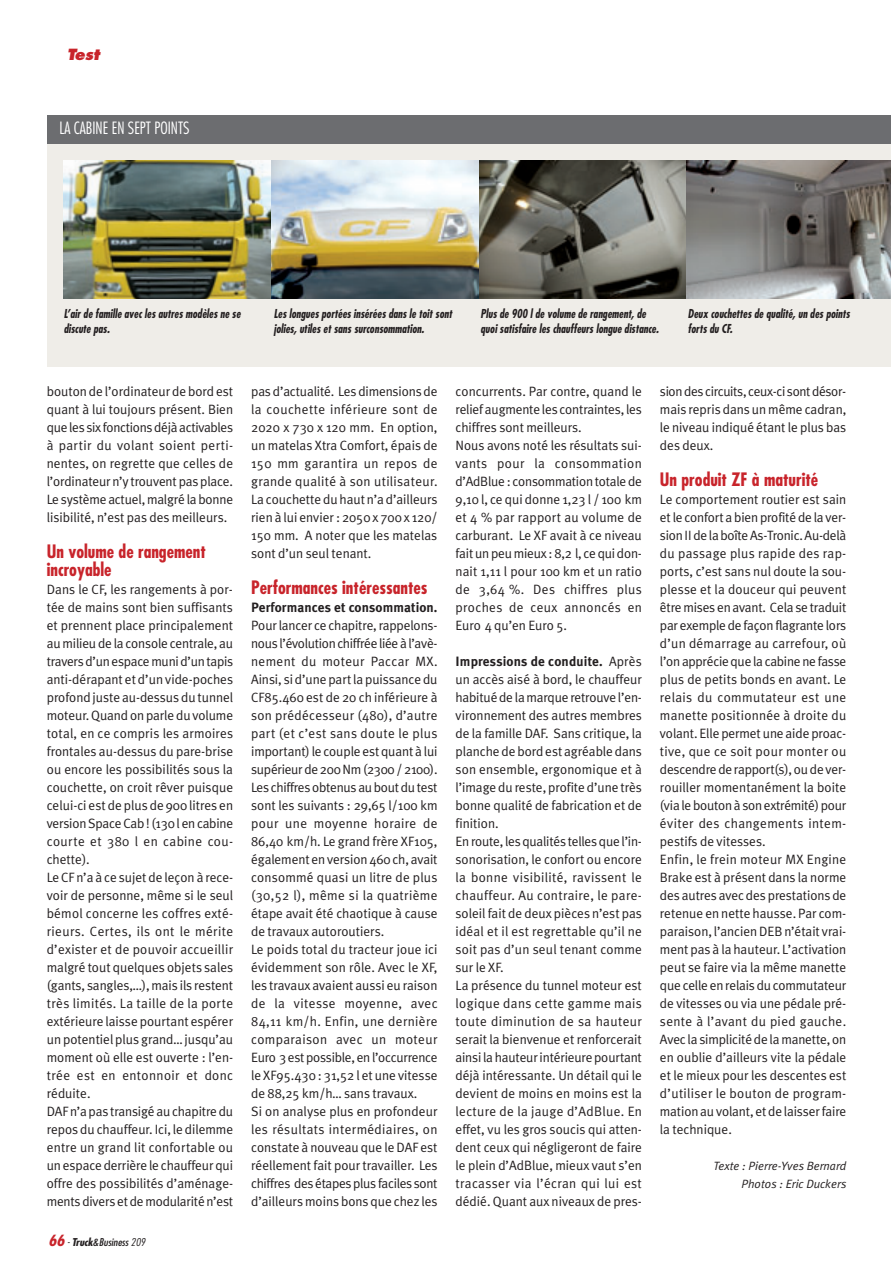
<style>
.page{position:relative;width:891px;height:1263px;background:#fff}
.page>*{position:absolute;margin:0;border:0;box-sizing:border-box;transform-origin:0 0}
.t1{font:700 condensed 18px/18px "Futura";color:#c8242b}
.t2{font:300 condensed 16.5px "Futura";color:#fff}
.t3{font:italic 800 15px "Futura";color:#c8242b}
.t4{font:13.5px/18px "Meta Plus Normal";color:#231f20}
.t5{font:700 13.5px "Meta Plus";letter-spacing:.01em;color:#231f20}
.t6{font:italic 700 condensed 12px/15.8px "Futura";color:#231f20;scale:.91 1}
.t7{font:italic 12px/18px "Meta Plus Normal";color:#231f20;text-align:right}
.t8{font:italic condensed 10.5px "Futura";color:#231f20;scale:1.1 1}
.s1{font-weight:700;font-size:15px;color:#c8242b}
.s2{font-weight:300}
.s3{font-weight:700}
.s4{font-family:"Meta Plus Normal";font-weight:400}
</style>
<div class="page">
<img style="left:47px;top:115px;width:844px;height:252px">
<p class="t3" style="left:67px;top:48px;width:36px">Test</p>
<p class="t2" style="left:60px;top:121px;width:132px">LA CABINE EN SEPT POINTS</p>
<p class="t6" style="left:64px;top:306px;width:198px">L’air de famille avec les autres modèles ne se discute pas.</p>
<p class="t6" style="left:274px;top:306px;width:199px">Les longues portées insérées dans le toit sont jolies, utiles et sans surconsommation.</p>
<p class="t6" style="left:480px;top:306px;width:199px">Plus de 900 l de volume de rangement, de quoi satisfaire les chauffeurs longue distance.</p>
<p class="t6" style="left:688px;top:306px;width:182px">Deux couchettes de qualité, un des points forts du CF.</p>
<p class="t4" style="left:47px;top:383px;width:188px;text-align:justify">bouton de l’ordinateur de bord est quant à lui toujours présent. Bien que les six fonctions déjà activables à partir du volant soient perti&shy;nentes, on regrette que celles de l’ordinateur n’y trouvent pas place.<br>Le système actuel, malgré la bonne lisibilité, n’est pas des meilleurs.</p>
<h1 class="t1" style="left:47px;top:544px;width:161px">Un volume de rangement incroyable</h1>
<p class="t4" style="left:47px;top:581px;width:188px">Dans le CF, les rangements à por&shy;tée de mains sont bien suffisants et prennent place principalement au milieu de la console centrale, au travers d’un espace muni d’un tapis anti-dérapant et d’un vide-poches profond juste au-dessus du tunnel moteur. Quand on parle du volume total, en ce compris les armoires frontales au-dessus du pare-brise ou encore les possibilités sous la couchette, on croit rêver puisque celui-ci est de plus de 900 litres en version Space Cab ! (130 l en cabine courte et 380 l en cabine cou&shy;chette).<br>Le CF n’a à ce sujet de leçon à rece&shy;voir de personne, même si le seul bémol concerne les coffres exté&shy;rieurs. Certes, ils ont le mérite d’exister et de pouvoir accueillir malgré tout quelques objets sales (gants, sangles,…), mais ils restent très limités. La taille de la porte extérieure laisse pourtant espérer un potentiel plus grand… jusqu’au moment où elle est ouverte : l’en&shy;trée est en entonnoir et donc réduite.<br>DAF n’a pas transigé au chapitre du repos du chauffeur. Ici, le dilemme entre un grand lit confortable ou un espace derrière le chauffeur qui offre des possibilités d’aménage&shy;ments divers et de modularité n’est</p>
<p class="t8" style="left:49px;top:1237px;width:91px"><span class="s1">66</span> <span class="s2">-</span> <span class="s3">Truck</span>&amp;Business<span class="s2">209</span></p>
<p class="t4" style="left:251px;top:383px;width:188px;text-align:justify">pas d’actualité. Les dimensions de la couchette inférieure sont de 2020 x 730 x 120 mm. En option, un matelas Xtra Comfort, épais de 150 mm garantira un repos de grande qualité à son utilisateur.<br>La couchette du haut n’a d’ailleurs rien à lui envier : 2050 x 700 x 120/ 150 mm. A noter que les matelas sont d’un seul tenant.</p>
<h1 class="t1" style="left:251px;top:580px;width:178px">Performances intéressantes</h1>
<p class="t5" style="left:251px;top:602px;width:188px">Performances et consommation.</p>
<p class="t4" style="left:251px;top:617px;width:188px">Pour lancer ce chapitre, rappelons&shy;nous l’évolution chiffrée liée à l’avè&shy;nement du moteur Paccar MX.<br>Ainsi, si d’une part la puissance du<br>CF85.460 est de 20 ch inférieure à son prédécesseur (480), d’autre part (et c’est sans doute le plus important) le couple est quant à lui supérieur de 200 Nm (2300 / 2100).<br>Les chiffres obtenus au bout du test sont les suivants : 29,65 l/100 km pour une moyenne horaire de<br>86,40 km/h. Le grand frère XF105, également en version 460 ch, avait consommé quasi un litre de plus (30,52 l), même si la quatrième étape avait été chaotique à cause de travaux autoroutiers.<br>Le poids total du tracteur joue ici évidemment son rôle. Avec le XF, les travaux avaient aussi eu raison de la vitesse moyenne, avec<br>84,11 km/h. Enfin, une dernière comparaison avec un moteur<br>Euro 3 est possible, en l’occurrence le XF95.430 : 31,52 l et une vitesse de 88,25 km/h… sans travaux.<br>Si on analyse plus en profondeur les résultats intermédiaires, on constate à nouveau que le DAF est réellement fait pour travailler. Les chiffres des étapes plus faciles sont d’ailleurs moins bons que chez les</p>
<p class="t4" style="left:455px;top:383px;width:188px">concurrents. Par contre, quand le relief augmente les contraintes, les chiffres sont meilleurs.<br>Nous avons noté les résultats sui&shy;vants pour la consommation d’AdBlue : consommation totale de<br>9,10 l, ce qui donne 1,23 l / 100 km et 4 % par rapport au volume de carburant. Le XF avait à ce niveau fait un peu mieux : 8,2 l, ce qui don&shy;nait 1,11 l pour 100 km et un ratio de 3,64 %. Des chiffres plus proches de ceux annoncés en<br>Euro 4 qu’en Euro 5.</p>
<p class="t5" style="left:455px;top:656px;width:188px">Impressions de conduite. <span class="s4">Après</span></p>
<p class="t4" style="left:455px;top:671px;width:188px">un accès aisé à bord, le chauffeur habitué de la marque retrouve l’en&shy;vironnement des autres membres de la famille DAF. Sans critique, la planche de bord est agréable dans son ensemble, ergonomique et à l’image du reste, profite d’une très bonne qualité de fabrication et de finition.<br>En route, les qualités telles que l’in&shy;sonorisation, le confort ou encore la bonne visibilité, ravissent le chauffeur. Au contraire, le pare&shy;soleil fait de deux pièces n’est pas idéal et il est regrettable qu’il ne soit pas d’un seul tenant comme sur le XF.<br>La présence du tunnel moteur est logique dans cette gamme mais toute diminution de sa hauteur serait la bienvenue et renforcerait ainsi la hauteur intérieure pourtant déjà intéressante. Un détail qui le devient de moins en moins est la lecture de la jauge d’AdBlue. En effet, vu les gros soucis qui atten&shy;dent ceux qui négligeront de faire le plein d’AdBlue, mieux vaut s’en tracasser via l’écran qui lui est dédié. Quant aux niveaux de pres-</p>
<p class="t4" style="left:660px;top:383px;width:188px;text-align:justify">sion des circuits, ceux-ci sont désor&shy;mais repris dans un même cadran, le niveau indiqué étant le plus bas des deux.</p>
<h1 class="t1" style="left:660px;top:472px;width:160px">Un produit ZF à maturité</h1>
<p class="t4" style="left:660px;top:491px;width:188px">Le comportement routier est sain et le confort a bien profité de la ver&shy;sion II de la boîte As-Tronic. Au-delà du passage plus rapide des rap&shy;ports, c’est sans nul doute la sou&shy;plesse et la douceur qui peuvent être mises en avant. Cela se traduit par exemple de façon flagrante lors d’un démarrage au carrefour, où l’on apprécie que la cabine ne fasse plus de petits bonds en avant. Le relais du commutateur est une manette positionnée à droite du volant. Elle permet une aide proac&shy;tive, que ce soit pour monter ou descendre de rapport(s), ou de ver&shy;rouiller momentanément la boite (via le bouton à son extrémité) pour éviter des changements intem&shy;pestifs de vitesses.<br>Enfin, le frein moteur MX Engine<br>Brake est à présent dans la norme des autres avec des prestations de retenue en nette hausse. Par com&shy;paraison, l’ancien DEB n’était vrai&shy;ment pas à la hauteur. L’activation peut se faire via la même manette que celle en relais du commutateur de vitesses ou via une pédale pré&shy;sente à l’avant du pied gauche.<br>Avec la simplicité de la manette, on en oublie d’ailleurs vite la pédale et le mieux pour les descentes est d’utiliser le bouton de program&shy;mation au volant, et de laisser faire la technique.</p>
<p class="t7" style="left:713px;top:1158px;width:134px">Texte : Pierre-Yves Bernard<br>Photos : Eric Duckers</p>
</div>
